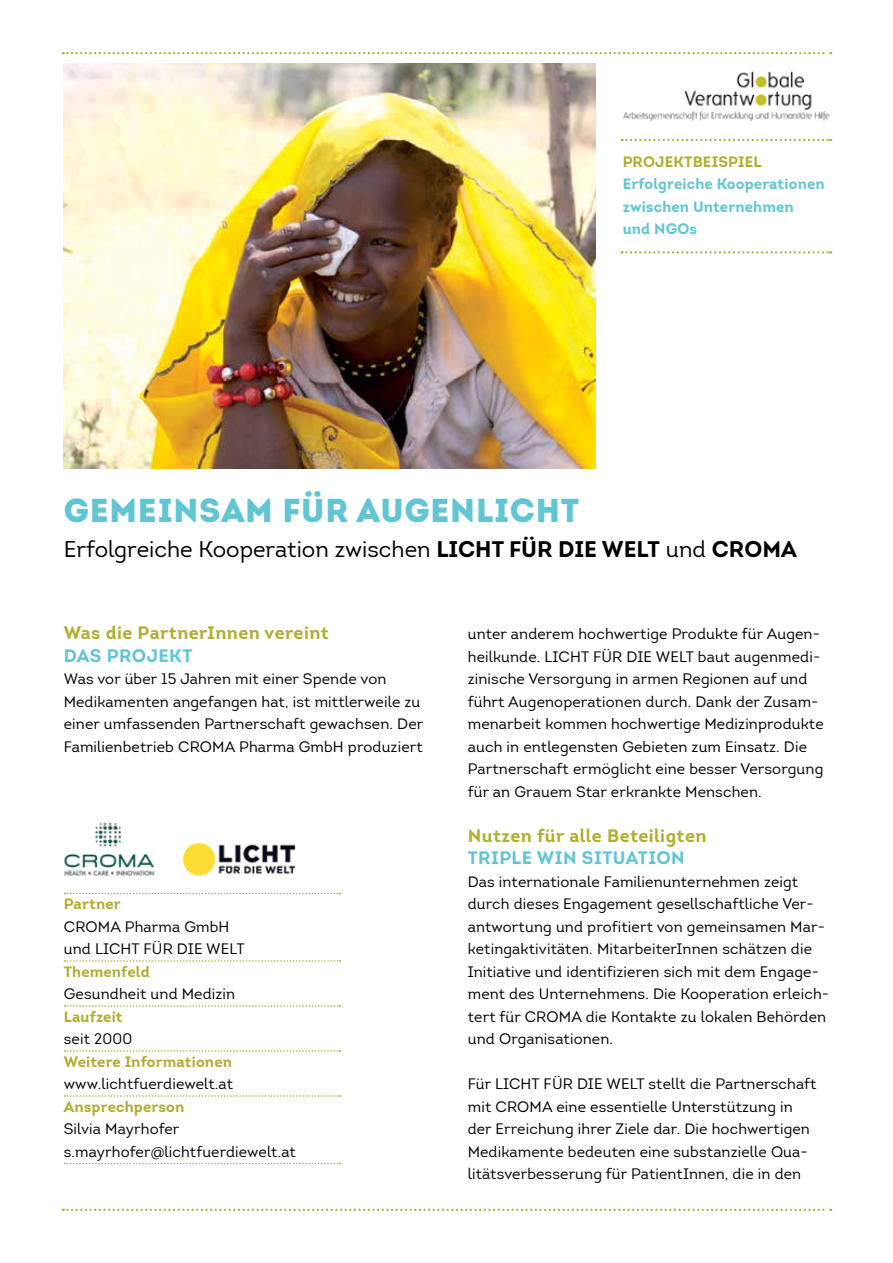
<style>
.page{position:relative;width:893px;height:1263px;background:#fff}
.page>*{position:absolute;margin:0;border:0;box-sizing:border-box;transform-origin:0 0}
.t1{font:900 33px "Intro";letter-spacing:.025em;color:#61c5d3}
.t2{font:22.5px "Intro";color:#000}
.t3{font:700 18px "Intro";letter-spacing:.025em;color:#afaf31}
.t4{font:700 18px "Intro";letter-spacing:.025em;color:#61c5d3}
.t5{font:15px/22.5px "Intro";letter-spacing:.01em;color:#000}
.t6{font:700 15px "Intro";letter-spacing:.01em;color:#afaf31}
.t7{font:700 15px/22.5px "Intro";letter-spacing:.01em;color:#61c5d3}
.s1{font-weight:700}
</style>
<div class="page">
<svg style="left:63px;top:1209px;width:768px;height:2px"></svg>
<img style="left:64px;top:64px;width:531px;height:405px">
<img style="left:623px;top:71px;width:206px;height:50px">
<svg style="left:63px;top:52px;width:768px;height:2px"></svg>
<svg style="left:622px;top:139px;width:209px;height:2px"></svg>
<svg style="left:622px;top:251px;width:209px;height:2px"></svg>
<svg style="left:65px;top:893px;width:275px;height:1px"></svg>
<svg style="left:65px;top:960px;width:275px;height:2px"></svg>
<svg style="left:65px;top:1005px;width:275px;height:2px"></svg>
<svg style="left:65px;top:1050px;width:275px;height:2px"></svg>
<svg style="left:65px;top:1095px;width:275px;height:2px"></svg>
<svg style="left:65px;top:1163px;width:275px;height:1px"></svg>
<img style="left:64px;top:822px;width:91px;height:54px">
<img style="left:182px;top:842px;width:114px;height:35px">
<p class="t6" style="left:623px;top:152px;width:140px">PROJEKTBEISPIEL</p>
<p class="t7" style="left:623px;top:172px;width:203px">Erfolgreiche Kooperationen zwischen Unternehmen und NGOs</p>
<h1 class="t1" style="left:64px;top:489px;width:517px">GEMEINSAM FÜR AUGENLICHT</h1>
<h2 class="t2" style="left:64px;top:535px;width:734px">Erfolgreiche Kooperation zwischen <span class="s1">LICHT FÜR DIE WELT</span> und <span class="s1">CROMA</span></h2>
<p class="t3" style="left:64px;top:621px;width:267px">Was die PartnerInnen vereint</p>
<p class="t4" style="left:64px;top:644px;width:130px">DAS PROJEKT</p>
<p class="t5" style="left:64px;top:668px;width:361px">Was vor über 15 Jahren mit einer Spende von Medikamenten angefangen hat, ist mittlerweile zu einer umfassenden Partnerschaft gewachsen. Der Familienbetrieb CROMA Pharma GmbH produziert</p>
<p class="t6" style="left:64px;top:894px;width:58px">Partner</p>
<p class="t5" style="left:64px;top:915px;width:182px">CROMA Pharma GmbH und LICHT FÜR DIE WELT</p>
<p class="t6" style="left:64px;top:962px;width:87px">Themenfeld</p>
<p class="t5" style="left:64px;top:983px;width:173px">Gesundheit und Medizin</p>
<p class="t6" style="left:64px;top:1007px;width:60px">Laufzeit</p>
<p class="t5" style="left:64px;top:1028px;width:70px">seit 2000</p>
<p class="t6" style="left:64px;top:1052px;width:170px">Weitere Informationen</p>
<p class="t5" style="left:64px;top:1073px;width:171px">www.lichtfuerdiewelt.at</p>
<p class="t6" style="left:64px;top:1097px;width:122px">Ansprechperson</p>
<p class="t5" style="left:64px;top:1118px;width:234px">Silvia Mayrhofer s.mayrhofer@lichtfuerdiewelt.at</p>
<p class="t5" style="left:468px;top:623px;width:357px">unter anderem hochwertige Produkte für Augen&shy;heilkunde. LICHT FÜR DIE WELT baut augenmedi&shy;zinische Versorgung in armen Regionen auf und führt Augenoperationen durch. Dank der Zusam&shy;menarbeit kommen hochwertige Medizinprodukte auch in entlegensten Gebieten zum Einsatz. Die Partnerschaft ermöglicht eine besser Versorgung für an Grauem Star erkrankte Menschen.</p>
<p class="t3" style="left:468px;top:824px;width:240px">Nutzen für alle Beteiligten</p>
<p class="t4" style="left:468px;top:846px;width:219px">TRIPLE WIN SITUATION</p>
<p class="t5" style="left:468px;top:870px;width:363px">Das internationale Familienunternehmen zeigt durch dieses Engagement gesellschaftliche Ver&shy;antwortung und profitiert von gemeinsamen Mar&shy;ketingaktivitäten. MitarbeiterInnen schätzen die Initiative und identifizieren sich mit dem Engage&shy;ment des Unternehmens. Die Kooperation erleich&shy;tert für CROMA die Kontakte zu lokalen Behörden und Organisationen.</p>
<p class="t5" style="left:468px;top:1073px;width:350px">Für LICHT FÜR DIE WELT stellt die Partnerschaft mit CROMA eine essentielle Unterstützung in der Erreichung ihrer Ziele dar. Die hochwertigen Medikamente bedeuten eine substanzielle Qua&shy;litätsverbesserung für PatientInnen, die in den</p>
</div>
